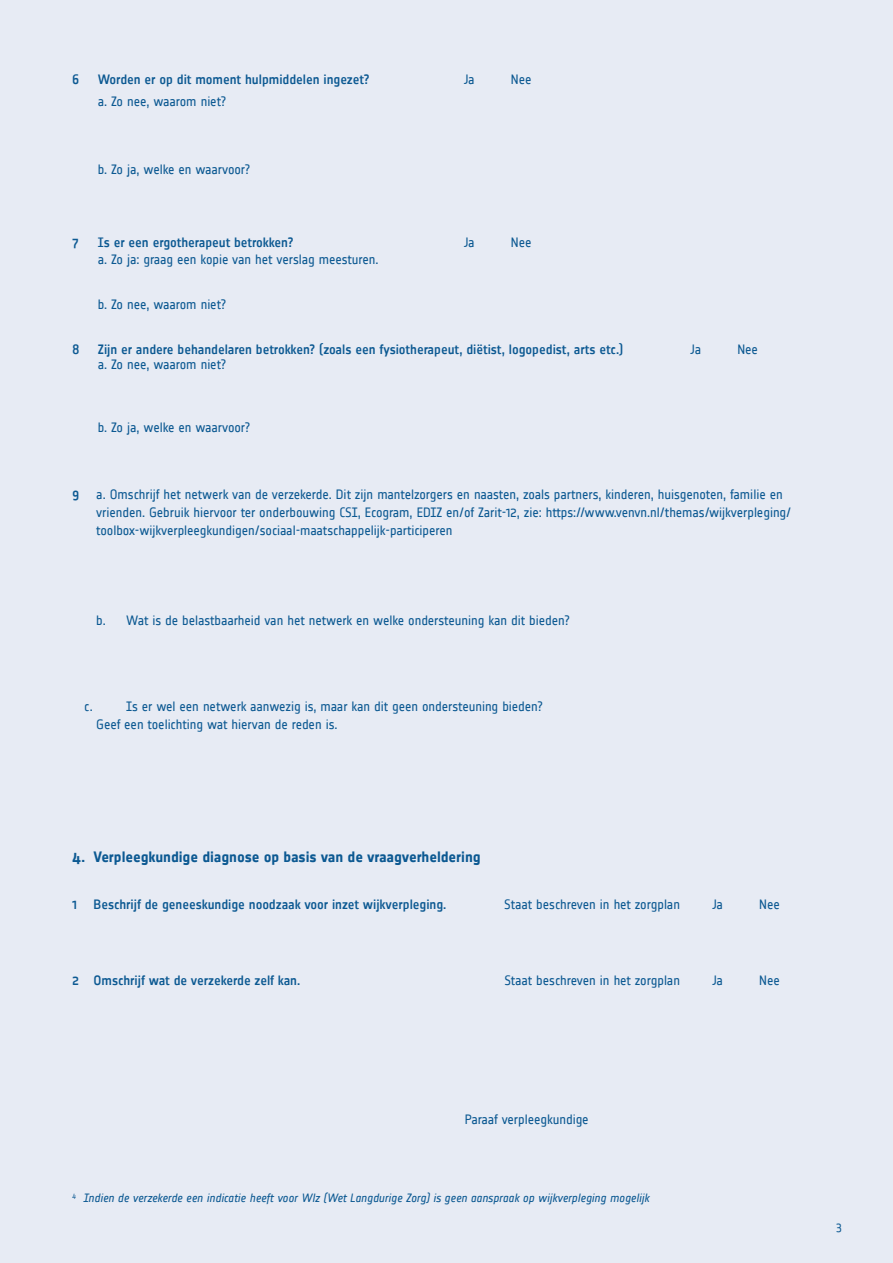
<style>
.page{position:relative;width:893px;height:1263px;background:#e7ebf4}
.page>*{position:absolute;margin:0;border:0;box-sizing:border-box;transform-origin:0 0}
.Kopjes{font:700 15px "Notes";letter-spacing:-.005em;color:#0c5992}
.Basistekst{font:13.5px/18px "Notes";letter-spacing:-.005em;color:#0c5992}
.Basistekst-2{font:500 13.5px "Notes";letter-spacing:-.005em;color:#0c5992}
.Kopjes-2{font:500 13.5px "Notes";letter-spacing:-.005em;color:#0c5992}
.Kopjes-3{font:13.5px "Notes";letter-spacing:-.005em;color:#0c5992}
.voetnoot{font:italic 12px "Notes";letter-spacing:-.005em;color:#0c5992}
.t1{font:12px "Notes";color:#0c5992}
.s1{font-weight:500}
</style>
<div class="page">
<p class="Basistekst-2" style="left:72px;top:72px;width:9px">6</p>
<p class="Basistekst-2" style="left:98px;top:72px;width:273px">Worden er op dit moment hulpmiddelen ingezet?</p>
<p class="Basistekst" style="left:464px;top:70px;width:13px">Ja</p>
<p class="Basistekst" style="left:511px;top:70px;width:22px">Nee</p>
<p class="Basistekst" style="left:98px;top:93px;width:130px">a. Zo nee, waarom niet?</p>
<p class="Basistekst" style="left:98px;top:160px;width:154px">b. Zo ja, welke en waarvoor?</p>
<p class="Basistekst-2" style="left:72px;top:235px;width:8px">7</p>
<p class="Basistekst-2" style="left:98px;top:235px;width:197px">Is er een ergotherapeut betrokken?</p>
<p class="Basistekst" style="left:464px;top:234px;width:13px">Ja</p>
<p class="Basistekst" style="left:511px;top:234px;width:22px">Nee</p>
<p class="Basistekst" style="left:98px;top:250px;width:282px">a. Zo ja: graag een kopie van het verslag meesturen.</p>
<p class="Basistekst" style="left:98px;top:295px;width:130px">b. Zo nee, waarom niet?</p>
<p class="Basistekst-2" style="left:72px;top:342px;width:9px">8</p>
<p class="Basistekst-2" style="left:98px;top:342px;width:527px">Zijn er andere behandelaren betrokken? (zoals een fysiotherapeut, diëtist, logopedist, arts etc.)</p>
<p class="Basistekst" style="left:690px;top:340px;width:13px">Ja</p>
<p class="Basistekst" style="left:737px;top:340px;width:22px">Nee</p>
<p class="Basistekst" style="left:98px;top:355px;width:130px">a. Zo nee, waarom niet?</p>
<p class="Basistekst" style="left:98px;top:418px;width:154px">b. Zo ja, welke en waarvoor?</p>
<p class="Basistekst" style="left:96px;top:486px;width:696px;text-indent:-24px"><span class="s1">9</span> a. Omschrijf het netwerk van de verzekerde. Dit zijn mantelzorgers en naasten, zoals partners, kinderen, huisgenoten, familie en vrienden. Gebruik hiervoor ter onderbouwing CSI, Ecogram, EDIZ en/of Zarit-12, zie: https://www.venvn.nl/themas/wijkverpleging/ toolbox-wijkverpleegkundigen/sociaal-maatschappelijk-participeren</p>
<p class="Basistekst" style="left:96px;top:612px;width:475px">b. Wat is de belastbaarheid van het netwerk en welke ondersteuning kan dit bieden?</p>
<p class="Basistekst" style="left:84px;top:697px;width:10px">c.</p>
<p class="Basistekst" style="left:96px;top:697px;width:448px;text-indent:30px">Is er wel een netwerk aanwezig is, maar kan dit geen ondersteuning bieden?<br>Geef een toelichting wat hiervan de reden is.</p>
<p class="Kopjes" style="left:72px;top:849px;width:410px">4. Verpleegkundige diagnose op basis van de vraagverheldering</p>
<p class="Kopjes-2" style="left:72px;top:897px;width:376px">1 Beschrijf de geneeskundige noodzaak voor inzet wijkverpleging.</p>
<p class="Kopjes-3" style="left:504px;top:897px;width:177px">Staat beschreven in het zorgplan</p>
<p class="Kopjes-3" style="left:712px;top:897px;width:13px">Ja</p>
<p class="Kopjes-3" style="left:759px;top:897px;width:22px">Nee</p>
<p class="Kopjes-2" style="left:72px;top:973px;width:230px">2 Omschrijf wat de verzekerde zelf kan.</p>
<p class="Kopjes-3" style="left:504px;top:973px;width:177px">Staat beschreven in het zorgplan</p>
<p class="Kopjes-3" style="left:712px;top:973px;width:13px">Ja</p>
<p class="Kopjes-3" style="left:759px;top:973px;width:22px">Nee</p>
<p class="Basistekst" style="left:465px;top:1111px;width:125px">Paraaf verpleegkundige</p>
<p class="voetnoot" style="left:72px;top:1191px;width:578px"><sup>4</sup> Indien de verzekerde een indicatie heeft voor Wlz (Wet Langdurige Zorg) is geen aanspraak op wijkverpleging mogelijk</p>
<p class="t1" style="left:836px;top:1221px;width:7px">3</p>
</div>
